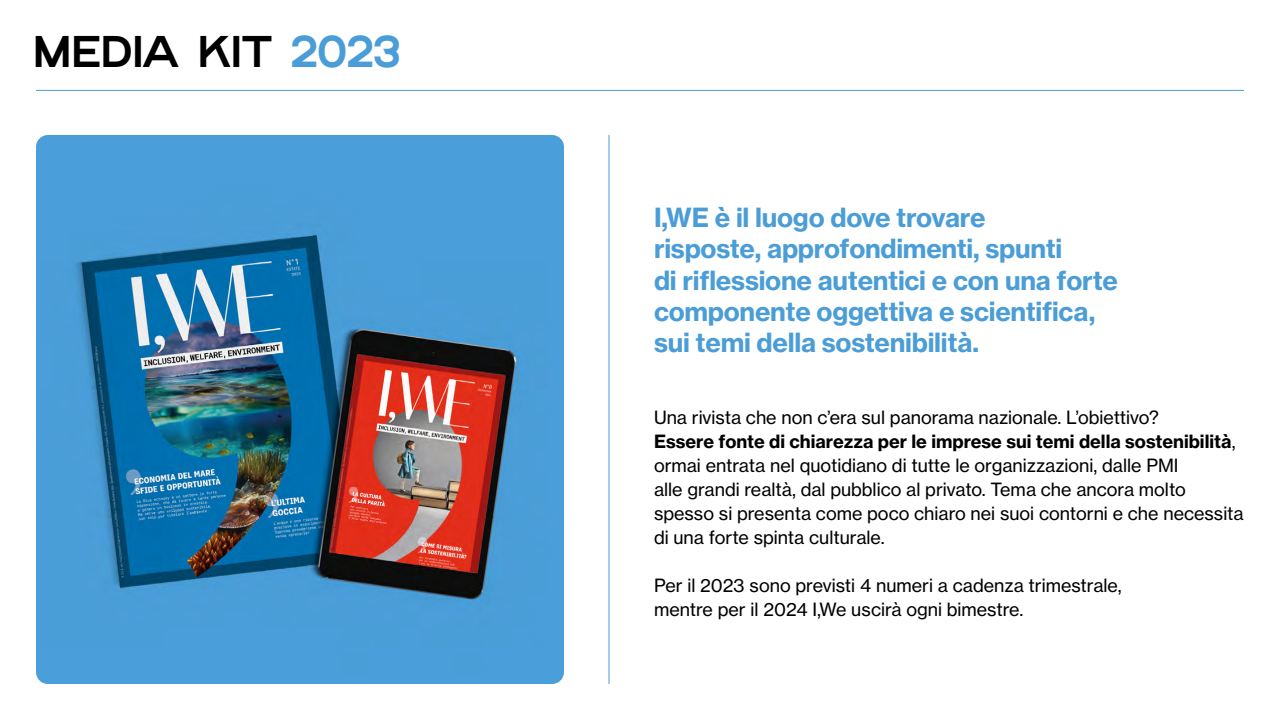
<style>
.page{position:relative;width:1280px;height:720px;background:#fff}
.page>*{position:absolute;margin:0;border:0;box-sizing:border-box;transform-origin:0 0}
.t1{font:45.7px "Gridstar";color:#000}
.t2{font:26px/31.2px "N Haas Grotesk TX Pro 75 Bd";letter-spacing:-.01em;color:#4a9dd6}
.t3{font:18px/24px "N Haas Grotesk TX Pro 55 Rg";color:#000}
.t4{font:18px "N Haas Grotesk TX Pro 75 Bd";color:#000}
.s1{color:#4a9dd6}
.s2{font-family:"N Haas Grotesk TX Pro 55 Rg"}
</style>
<div class="page">
<hr style="left:36px;top:90px;width:1208px;height:1px;background:#4a9dd6">
<hr style="left:609px;top:135px;width:1px;height:549px;background:#4a9dd6">
<img style="left:36px;top:135px;width:528px;height:549px">
<h1 class="t1" style="left:33px;top:22px;width:369px">MEDIA KIT <span class="s1">2023</span></h1>
<h2 class="t2" style="left:654px;top:202px;width:466px">I,WE è il luogo dove trovare<br>risposte, approfondimenti, spunti<br>di riflessione autentici e con una forte componente oggettiva e scientifica, sui temi della sostenibilità.</h2>
<p class="t3" style="left:654px;top:405px;width:506px">Una rivista che non c’era sul panorama nazionale. L’obiettivo?</p>
<p class="t4" style="left:654px;top:430px;width:583px">Essere fonte di chiarezza per le imprese sui temi della sostenibilità<span class="s2">,</span></p>
<p class="t3" style="left:654px;top:453px;width:591px">ormai entrata nel quotidiano di tutte le organizzazioni, dalle PMI<br>alle grandi realtà, dal pubblico al privato. Tema che ancora molto spesso si presenta come poco chiaro nei suoi contorni e che necessita di una forte spinta culturale.</p>
<p class="t3" style="left:654px;top:573px;width:469px">Per il 2023 sono previsti 4 numeri a cadenza trimestrale, mentre per il 2024 I,We uscirà ogni bimestre.</p>
</div>
